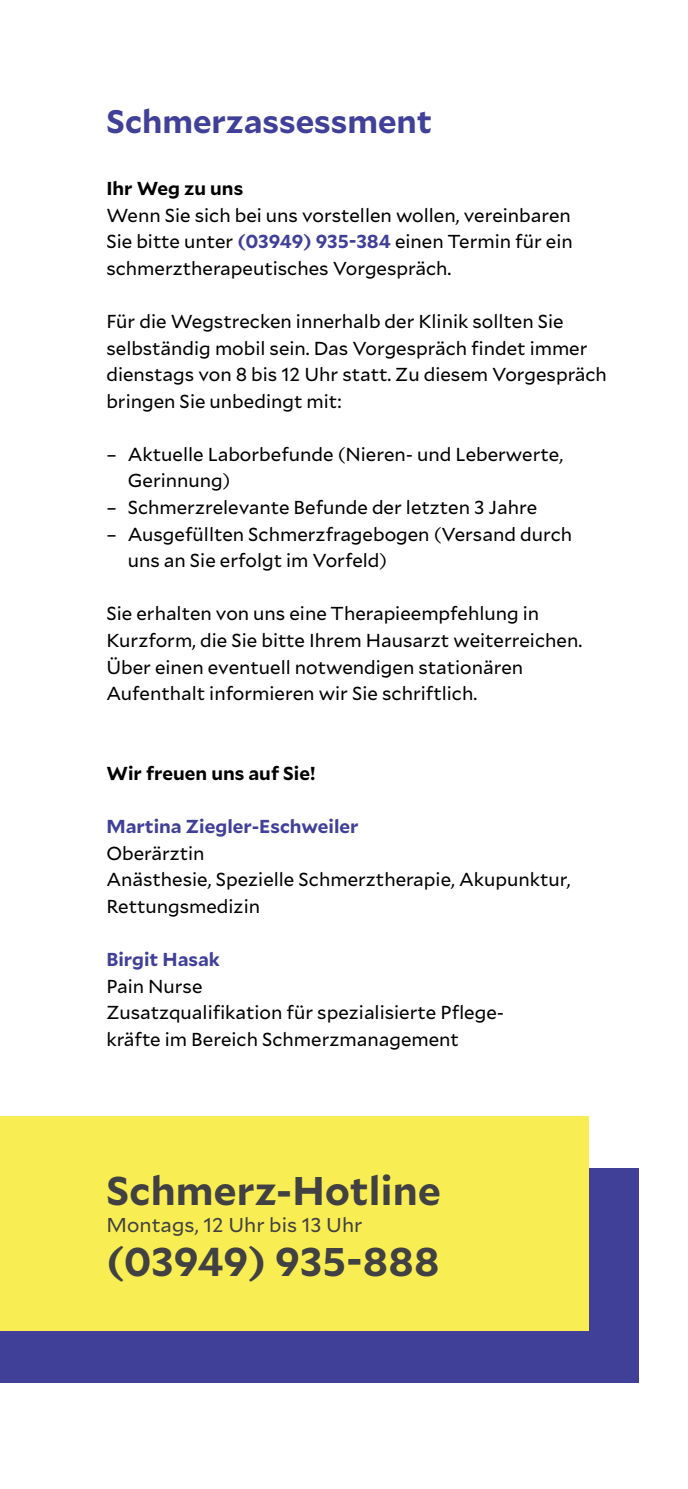
<style>
.page{position:relative;width:688px;height:1489px;background:#fff}
.page>*{position:absolute;margin:0;border:0;box-sizing:border-box;transform-origin:0 0}
.t1{font:700 40px "Mallory";letter-spacing:.005em;color:#414042}
.t2{font:700 32.5px "Mallory";color:#414099}
.t3{font:20px "Mallory";letter-spacing:.005em;color:#414042}
.t4{font:18.75px/26.5px "Mallory";color:#000}
.t5{font:700 18.75px "Mallory";color:#414099}
.t6{font:700 18.75px "Mallory";color:#000}
.s1{font-weight:700;color:#414099}
</style>
<div class="page">
<div style="left:0;top:1168px;width:638px;height:214px;background:#414099"></div>
<div style="left:0;top:1116px;width:588px;height:215px;background:#f8ee53"></div>
<h2 class="t2" style="left:106px;top:97px;width:327px">Schmerzassessment</h2>
<p class="t6" style="left:106px;top:174px;width:138px">Ihr Weg zu uns</p>
<p class="t4" style="left:106px;top:201px;width:468px;text-align:justify">Wenn Sie sich bei uns vorstellen wollen, vereinbaren Sie bitte unter <span class="s1">(03949) 935-384</span> einen Termin für ein schmerztherapeutisches Vorgespräch.</p>
<p class="t4" style="left:106px;top:307px;width:502px">Für die Wegstrecken innerhalb der Klinik sollten Sie selbständig mobil sein. Das Vorgespräch findet immer dienstags von 8 bis 12 Uhr statt. Zu diesem Vorgespräch bringen Sie unbedingt mit:</p>
<p class="t4" style="left:128px;top:440px;width:437px;text-indent:-21px">– Aktuelle Laborbefunde (Nieren- und Leberwerte,<br>Gerinnung)</p>
<p class="t4" style="left:106px;top:493px;width:432px">– Schmerzrelevante Befunde der letzten 3 Jahre</p>
<p class="t4" style="left:128px;top:519px;width:446px;text-indent:-21px">– Ausgefüllten Schmerzfragebogen (Versand durch uns an Sie erfolgt im Vorfeld)</p>
<p class="t4" style="left:106px;top:599px;width:477px">Sie erhalten von uns eine Therapieempfehlung in Kurzform, die Sie bitte Ihrem Hausarzt weiterreichen.<br>Über einen eventuell notwendigen stationären Aufenthalt informieren wir Sie schriftlich.</p>
<p class="t6" style="left:106px;top:759px;width:210px">Wir freuen uns auf Sie!</p>
<p class="t5" style="left:106px;top:812px;width:253px">Martina Ziegler-Eschweiler</p>
<p class="t4" style="left:106px;top:838px;width:465px">Oberärztin<br>Anästhesie, Spezielle Schmerztherapie, Akupunktur,<br>Rettungsmedizin</p>
<p class="t5" style="left:106px;top:945px;width:115px">Birgit Hasak</p>
<p class="t4" style="left:106px;top:971px;width:399px">Pain Nurse<br>Zusatzqualifikation für spezialisierte Pflege&shy;kräfte im Bereich Schmerzmanagement</p>
<h1 class="t1" style="left:106px;top:1160px;width:336px">Schmerz-Hotline</h1>
<p class="t3" style="left:106px;top:1210px;width:257px">Montags, 12 Uhr bis 13 Uhr</p>
<h1 class="t1" style="left:106px;top:1231px;width:334px">(03949) 935-888</h1>
</div>
